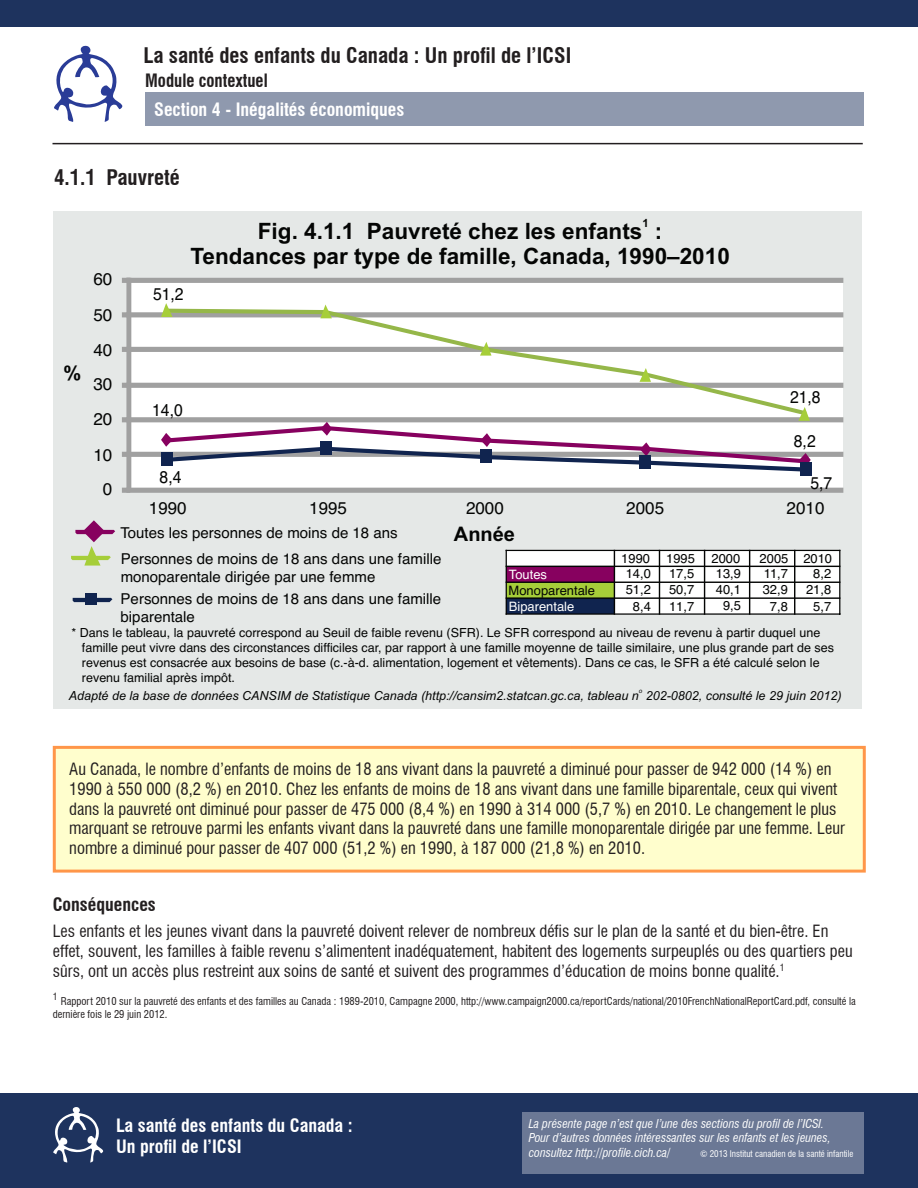
<style>
.page{position:relative;width:918px;height:1188px;background:#fff}
.page>*{position:absolute;margin:0;border:0;box-sizing:border-box;transform-origin:0 0}
.t1{font:700 22.5px/25.2px "Helvetica";color:#040504;text-align:center}
.NumberHead14{font:700 condensed 21px "Swiss 721 BT";color:#231f20}
.t2{font:700 20.1px "Helvetica";color:#040504}
.t3{font:700 condensed 18px/21.6px "Swiss 721 BT";color:#fff}
.ImplcatHead{font:700 condensed 18px "Swiss 721 BT";color:#231f20;scale:.94 1}
.ImplcatHead-2{font:700 condensed 18px "Swiss 721 BT";color:#231f20}
.t4{font:17.1px "Helvetica";color:#040504}
.t5{font:17.1px "Helvetica";color:#040504;scale:.92 1}
.normal11{font:condensed 16.5px/19.8px "Swiss 721 BT";color:#231f20}
.t6{font:15px/18px "Helvetica";color:#040504}
.t7{font:12.9px "Helvetica";color:#040504}
.t8{font:12.9px "Helvetica";color:#fff}
.t9{font:12.45px/15px "Helvetica";color:#040504}
.t10{font:italic 12.45px "Helvetica";color:#040504}
.t11{font:italic condensed 12px/14.4px "Swiss 721 BT";color:#fff}
.t12{font:11.4px "Helvetica";color:#040504}
.t13{font:700 11.25px "Helvetica";color:#040504}
.normal11-2{font:condensed 10.5px/12.6px "Swiss 721 BT";color:#231f20}
.normal11-3{font:condensed 9.6px "Swiss 721 BT";color:#231f20}
.t14{font:condensed 9px "Swiss 721 BT";color:#fff}
.t15{font:italic 6.3px "Helvetica";color:#040504}
</style>
<div class="page">
<div style="left:0;top:1093px;width:918px;height:95px;background:#1e335e"></div>
<svg style="left:53px;top:1107px;width:50px;height:56px"></svg>
<svg style="left:54px;top:46px;width:68px;height:76px"></svg>
<hr style="left:52px;top:143px;width:811px;height:1px;background:#231f20">
<div style="left:0;top:0;width:918px;height:27px;background:#1e335e"></div>
<div style="left:145px;top:93px;width:719px;height:33px;background:#8f99ae"></div>
<div style="left:522px;top:1112px;width:342px;height:62px;background:#6b7895"></div>
<div style="left:53px;top:211px;width:809px;height:498px;background:#e5e8e7"></div>
<svg style="left:73px;top:598px;width:39px;height:4px"></svg>
<div style="left:85px;top:594px;width:12px;height:11px;background:#10244f"></div>
<div style="left:129px;top:280px;width:714px;height:211px;background:#fff"></div>
<div style="left:126px;top:452px;width:717px;height:5px;background:#a0a0a0"></div>
<svg style="left:131px;top:417px;width:712px;height:5px"></svg>
<svg style="left:131px;top:383px;width:712px;height:5px"></svg>
<div style="left:126px;top:347px;width:717px;height:5px;background:#a0a0a0"></div>
<svg style="left:131px;top:312px;width:712px;height:5px"></svg>
<div style="left:126px;top:278px;width:717px;height:5px;background:#a0a0a0"></div>
<div style="left:126px;top:278px;width:5px;height:213px;border:4px solid #a0a0a0"></div>
<svg style="left:122px;top:488px;width:4px;height:5px"></svg>
<div style="left:122px;top:452px;width:8px;height:5px;background:#a0a0a0"></div>
<svg style="left:122px;top:417px;width:8px;height:5px"></svg>
<div style="left:122px;top:383px;width:8px;height:5px;background:#a0a0a0"></div>
<div style="left:122px;top:347px;width:8px;height:5px;background:#a0a0a0"></div>
<svg style="left:122px;top:312px;width:8px;height:5px"></svg>
<div style="left:122px;top:278px;width:8px;height:5px;background:#a0a0a0"></div>
<div style="left:126px;top:488px;width:717px;height:5px;border:4px solid #a0a0a0"></div>
<div style="left:800px;top:462px;width:12px;height:14px;background:#10244f"></div>
<svg style="left:165px;top:309px;width:642px;height:98px"></svg>
<svg style="left:161px;top:303px;width:12px;height:14px"></svg>
<svg style="left:320px;top:305px;width:12px;height:13px"></svg>
<svg style="left:71px;top:520px;width:44px;height:46px"></svg>
<svg style="left:480px;top:342px;width:12px;height:14px"></svg>
<svg style="left:640px;top:368px;width:11px;height:14px"></svg>
<svg style="left:161px;top:407px;width:650px;height:65px"></svg>
<div style="left:506px;top:550px;width:334px;height:64px;background:#fff"></div>
<div style="left:506px;top:566px;width:108px;height:16px;background:#87015f"></div>
<div style="left:506px;top:582px;width:108px;height:16px;background:#a6ce39"></div>
<div style="left:506px;top:598px;width:108px;height:16px;background:#10244f"></div>
<hr style="left:506px;top:550px;width:1px;height:65px;background:#040504">
<hr style="left:614px;top:550px;width:1px;height:65px;background:#040504">
<hr style="left:659px;top:550px;width:1px;height:65px;background:#040504">
<hr style="left:704px;top:550px;width:1px;height:65px;background:#040504">
<hr style="left:749px;top:550px;width:1px;height:65px;background:#040504">
<hr style="left:794px;top:550px;width:1px;height:65px;background:#040504">
<hr style="left:839px;top:550px;width:1px;height:65px;background:#040504">
<hr style="left:506px;top:613px;width:334px;height:2px;background:#040504">
<hr style="left:506px;top:597px;width:334px;height:2px;background:#040504">
<hr style="left:506px;top:582px;width:334px;height:1px;background:#040504">
<hr style="left:506px;top:566px;width:334px;height:1px;background:#040504">
<hr style="left:506px;top:550px;width:334px;height:1px;background:#040504">
<div style="left:54px;top:747px;width:810px;height:124px;background:#fffecd"></div>
<div style="left:53px;top:746px;width:813px;height:127px;border:3px solid #ff9649"></div>
<p class="NumberHead14" style="left:143px;top:43px;width:429px">La santé des enfants du Canada : Un profil de l’ICSI</p>
<p class="t3" style="left:154px;top:99px;width:252px">Section 4 - Inégalités économiques</p>
<p class="ImplcatHead" style="left:145px;top:70px;width:132px">Module contextuel</p>
<p class="NumberHead14" style="left:54px;top:165px;width:127px">4.1.1 Pauvreté</p>
<p class="t4" style="left:93px;top:273px;width:20px">60</p>
<p class="t13" style="left:642px;top:219px;width:8px">1</p>
<p class="t1" style="left:190px;top:220px;width:541px">Fig. 4.1.1 Pauvreté chez les enfants :<br>Tendances par type de famille, Canada, 1990–2010</p>
<p class="t2" style="left:63px;top:365px;width:19px">%</p>
<p class="t4" style="left:93px;top:309px;width:20px">50</p>
<p class="t4" style="left:93px;top:343px;width:20px">40</p>
<p class="t4" style="left:93px;top:378px;width:20px">30</p>
<p class="t4" style="left:93px;top:412px;width:20px">20</p>
<p class="t4" style="left:93px;top:448px;width:20px">10</p>
<p class="t4" style="left:103px;top:482px;width:11px">0</p>
<p class="t5" style="left:153px;top:288px;width:35px">51,2</p>
<p class="t5" style="left:152px;top:403px;width:35px">14,0</p>
<p class="t5" style="left:790px;top:390px;width:35px">21,8</p>
<p class="t5" style="left:794px;top:434px;width:25px">8,2</p>
<p class="t5" style="left:160px;top:470px;width:25px">8,4</p>
<p class="t5" style="left:810px;top:477px;width:25px">5,7</p>
<p class="t4" style="left:149px;top:502px;width:39px">1990</p>
<p class="t4" style="left:309px;top:502px;width:39px">1995</p>
<p class="t4" style="left:466px;top:502px;width:39px">2000</p>
<p class="t4" style="left:626px;top:502px;width:39px">2005</p>
<p class="t4" style="left:787px;top:502px;width:39px">2010</p>
<p class="t7" style="left:621px;top:553px;width:75px">1990 1995</p>
<p class="t7" style="left:760px;top:554px;width:74px">2005 2010</p>
<p class="t8" style="left:509px;top:569px;width:40px">Toutes</p>
<p class="t7" style="left:626px;top:569px;width:27px">14,0</p>
<p class="t7" style="left:669px;top:569px;width:27px">17,5</p>
<p class="t7" style="left:716px;top:569px;width:27px">13,9</p>
<p class="t7" style="left:764px;top:569px;width:26px">11,7</p>
<p class="t7" style="left:813px;top:569px;width:20px">8,2</p>
<p class="t7" style="left:633px;top:601px;width:20px">8,4</p>
<p class="t7" style="left:669px;top:601px;width:27px">11,7</p>
<p class="t7" style="left:723px;top:601px;width:20px">9,5</p>
<p class="t7" style="left:770px;top:601px;width:20px">7,8</p>
<p class="t7" style="left:813px;top:601px;width:20px">5,7</p>
<p class="t2" style="left:454px;top:526px;width:63px">Année</p>
<p class="t6" style="left:120px;top:521px;width:322px;line-height:26.4px">Toutes les personnes de moins de 18 ans<br>Personnes de moins de 18 ans dans une famille</p>
<p class="t6" style="left:121px;top:570px;width:256px">monoparentale dirigée par une femme</p>
<p class="t7" style="left:712px;top:554px;width:30px">2000</p>
<p class="t12" style="left:311px;top:574px;width:5px">-</p>
<p class="t7" style="left:509px;top:586px;width:88px">Monoparentale</p>
<p class="t7" style="left:626px;top:585px;width:27px">51,2</p>
<p class="t7" style="left:669px;top:585px;width:27px">50,7</p>
<p class="t7" style="left:716px;top:585px;width:27px">40,1</p>
<p class="t7" style="left:763px;top:585px;width:27px">32,9</p>
<p class="t7" style="left:806px;top:585px;width:27px">21,8</p>
<p class="t8" style="left:509px;top:601px;width:67px">Biparentale</p>
<p class="t6" style="left:121px;top:591px;width:322px">Personnes de moins de 18 ans dans une famille biparentale</p>
<p class="t9" style="left:82px;top:626px;width:754px;text-indent:-10px">* Dans le tableau, la pauvreté correspond au Seuil de faible revenu (SFR). Le SFR correspond au niveau de revenu à partir duquel une famille peut vivre dans des circonstances difficiles car, par rapport à une famille moyenne de taille similaire, une plus grande part de ses revenus est consacrée aux besoins de base (c.-à-d. alimentation, logement et vêtements). Dans ce cas, le SFR a été calculé selon le revenu familial après impôt.</p>
<p class="t15" style="left:639px;top:689px;width:5px">o</p>
<p class="t10" style="left:69px;top:691px;width:774px">Adapté de la base de données CANSIM de Statistique Canada (http://cansim2.statcan.gc.ca, tableau n 202-0802, consulté le 29 juin 2012)</p>
<p class="normal11" style="left:69px;top:759px;width:777px">Au Canada, le nombre d’enfants de moins de 18 ans vivant dans la pauvreté a diminué pour passer de 942 000 (14 %) en 1990 à 550 000 (8,2 %) en 2010. Chez les enfants de moins de 18 ans vivant dans une famille biparentale, ceux qui vivent dans la pauvreté ont diminué pour passer de 475 000 (8,4 %) en 1990 à 314 000 (5,7 %) en 2010. Le changement le plus marquant se retrouve parmi les enfants vivant dans la pauvreté dans une famille monoparentale dirigée par une femme. Leur nombre a diminué pour passer de 407 000 (51,2 %) en 1990, à 187 000 (21,8 %) en 2010.</p>
<p class="ImplcatHead-2" style="left:53px;top:893px;width:105px">Conséquences</p>
<p class="normal11" style="left:53px;top:921px;width:802px">Les enfants et les jeunes vivant dans la pauvreté doivent relever de nombreux défis sur le plan de la santé et du bien-être. En effet, souvent, les familles à faible revenu s’alimentent inadéquatement, habitent des logements surpeuplés ou des quartiers peu sûrs, ont un accès plus restreint aux soins de santé et suivent des programmes d’éducation de moins bonne qualité.<sup>1</sup></p>
<p class="normal11-3" style="left:53px;top:991px;width:6px">1</p>
<p class="normal11-2" style="left:53px;top:995px;width:804px;text-indent:8px">Rapport 2010 sur la pauvreté des enfants et des familles au Canada : 1989-2010, Campagne 2000, http://www.campaign2000.ca/reportCards/national/2010FrenchNationalReportCard.pdf, consulté la dernière fois le 29 juin 2012.</p>
<p class="t3" style="left:116px;top:1114px;width:238px">La santé des enfants du Canada :<br>Un profil de l’ICSI</p>
<p class="t11" style="left:529px;top:1116px;width:303px">La présente page n’est que l’une des sections du profil de l’ICSI.<br>Pour d’autres données intéressantes sur les enfants et les jeunes, consultez http://profile.cich.ca/</p>
<p class="t14" style="left:700px;top:1149px;width:155px">© 2013 Institut canadien de la santé infantile</p>
</div>
